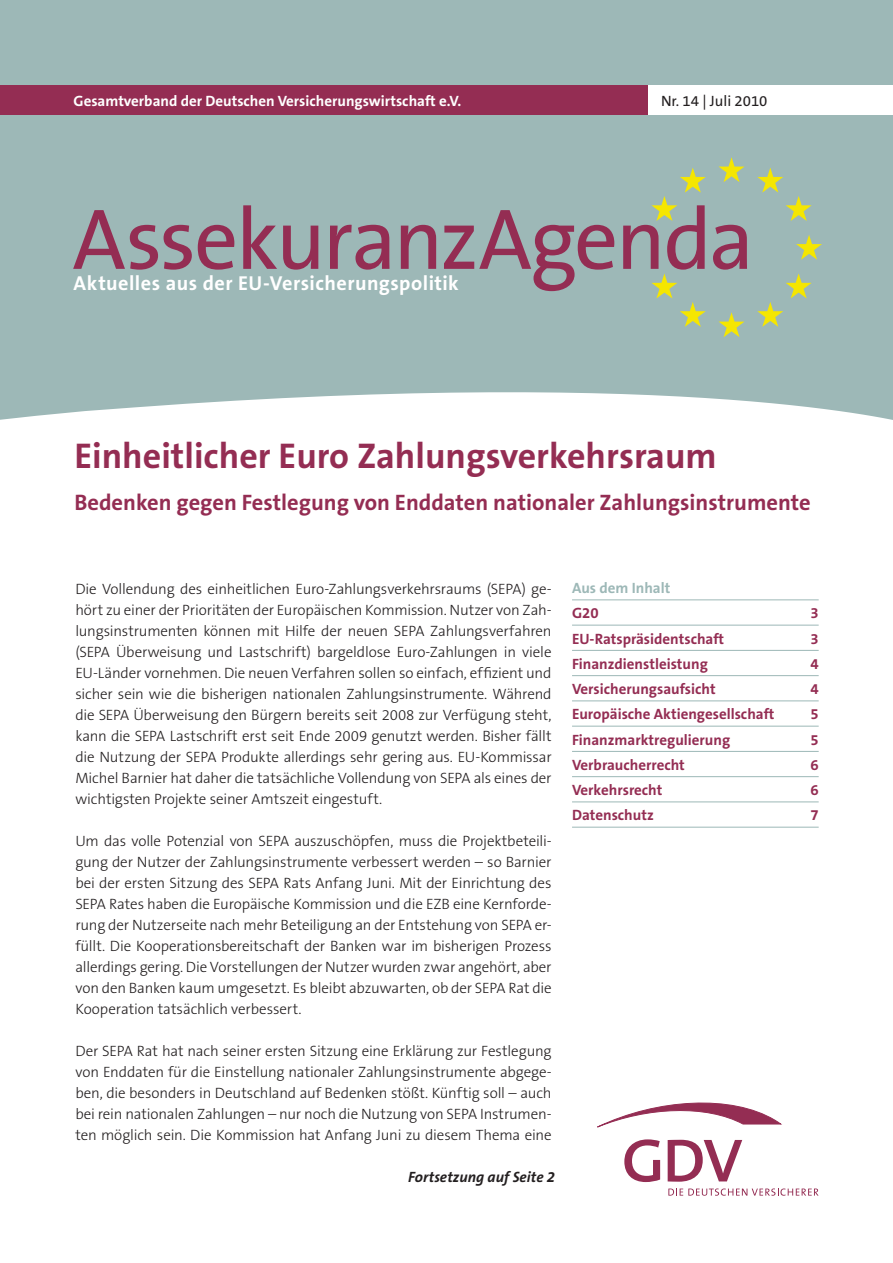
<style>
.page{position:relative;width:893px;height:1263px;background:#fff}
.page>*{position:absolute;margin:0;border:0;box-sizing:border-box;transform-origin:0 0}
.t1{font:87px "The Sans B5 Plain";letter-spacing:-.03em;color:#942d53}
.t2{font:700 36px "The Sans B7";color:#942d53}
.t3{font:700 22.5px "The Sans B7";color:#942d53}
.t4{font:700 20.25px "The Sans B7";letter-spacing:.025em;color:#fff}
.t5{font:300 15px/21px "The Sans B3";letter-spacing:-.01em;color:#231f20;text-align:justify}
.t6{font:700 15px "The Sans B7";color:#942d53}
.t7{font:700 15px "The Sans B7";color:#fff}
.t8{font:italic 700 15px "The Sans B7";letter-spacing:.005em;color:#231f20}
.t9{font:15px "The Sans B5 Plain";color:#231f20}
.t10{font:700 15px "The Sans B7";color:#9db8b7}
</style>
<div class="page">
<div style="left:0;top:0;width:893px;height:420px;background:#9db8b7"></div>
<div style="left:0;top:85px;width:648px;height:30px;background:#942d53"></div>
<div style="left:648px;top:85px;width:245px;height:30px;background:#fff"></div>
<svg style="left:668px;top:1188px;width:150px;height:8px"></svg>
<svg style="left:597px;top:1103px;width:184px;height:25px"></svg>
<svg style="left:624px;top:1139px;width:36px;height:43px"></svg>
<svg style="left:668px;top:1140px;width:74px;height:42px"></svg>
<svg style="left:718px;top:157px;width:26px;height:25px"></svg>
<svg style="left:718px;top:312px;width:26px;height:25px"></svg>
<svg style="left:757px;top:168px;width:55px;height:53px;background:#a9be9c"></svg>
<svg style="left:651px;top:168px;width:55px;height:53px;background:#a9be9c"></svg>
<svg style="left:796px;top:235px;width:26px;height:25px"></svg>
<svg style="left:757px;top:273px;width:55px;height:54px;background:#a9be9c"></svg>
<svg style="left:651px;top:273px;width:55px;height:54px;background:#a9be9c"></svg>
<hr style="left:572px;top:599px;width:247px;height:1px;background:#9db8b7">
<hr style="left:572px;top:625px;width:247px;height:1px;background:#9db8b7">
<hr style="left:572px;top:650px;width:247px;height:1px;background:#9db8b7">
<hr style="left:572px;top:675px;width:247px;height:1px;background:#9db8b7">
<hr style="left:572px;top:700px;width:247px;height:1px;background:#9db8b7">
<hr style="left:572px;top:726px;width:247px;height:1px;background:#9db8b7">
<hr style="left:572px;top:751px;width:247px;height:1px;background:#9db8b7">
<hr style="left:572px;top:776px;width:247px;height:1px;background:#9db8b7">
<hr style="left:572px;top:801px;width:247px;height:1px;background:#9db8b7">
<hr style="left:572px;top:827px;width:247px;height:1px;background:#9db8b7">
<p class="t7" style="left:74px;top:93px;width:389px">Gesamtverband der Deutschen Versicherungswirtschaft e.V.</p>
<p class="t9" style="left:661px;top:93px;width:108px">Nr. 14 | Juli 2010</p>
<h1 class="t1" style="left:72px;top:194px;width:683px">AssekuranzAgenda</h1>
<h3 class="t4" style="left:74px;top:272px;width:387px">Aktuelles aus der EU-Versicherungspolitik</h3>
<h2 class="t2" style="left:74px;top:437px;width:644px">Einheitlicher Euro Zahlungsverkehrsraum</h2>
<h3 class="t3" style="left:74px;top:491px;width:738px">Bedenken gegen Festlegung von Enddaten nationaler Zahlungsinstrumente</h3>
<p class="t5" style="left:75px;top:579px;width:478px">Die Vollendung des einheitlichen Euro-Zahlungsverkehrsraums (SEPA) ge&shy;hört zu einer der Prioritäten der Europäischen Kommission. Nutzer von Zah&shy;lungsinstrumenten können mit Hilfe der neuen SEPA Zahlungsverfahren (SEPA Überweisung und Lastschrift) bargeldlose Euro-Zahlungen in viele EU-Länder vornehmen. Die neuen Verfahren sollen so einfach, effizient und sicher sein wie die bisherigen nationalen Zahlungsinstrumente. Während die SEPA Überweisung den Bürgern bereits seit 2008 zur Verfügung steht, kann die SEPA Lastschrift erst seit Ende 2009 genutzt werden. Bisher fällt die Nutzung der SEPA Produkte allerdings sehr gering aus. EU-Kommissar Michel Barnier hat daher die tatsächliche Vollendung von SEPA als eines der wichtigsten Projekte seiner Amtszeit eingestuft.</p>
<p class="t5" style="left:75px;top:831px;width:478px">Um das volle Potenzial von SEPA auszuschöpfen, muss die Projektbeteili&shy;gung der Nutzer der Zahlungsinstrumente verbessert werden – so Barnier bei der ersten Sitzung des SEPA Rats Anfang Juni. Mit der Einrichtung des SEPA Rates haben die Europäische Kommission und die EZB eine Kernforde&shy;rung der Nutzerseite nach mehr Beteiligung an der Entstehung von SEPA er&shy;füllt. Die Kooperationsbereitschaft der Banken war im bisherigen Prozess allerdings gering. Die Vorstellungen der Nutzer wurden zwar angehört, aber von den Banken kaum umgesetzt. Es bleibt abzuwarten, ob der SEPA Rat die Kooperation tatsächlich verbessert.</p>
<p class="t5" style="left:75px;top:1041px;width:478px">Der SEPA Rat hat nach seiner ersten Sitzung eine Erklärung zur Festlegung von Enddaten für die Einstellung nationaler Zahlungsinstrumente abgege&shy;ben, die besonders in Deutschland auf Bedenken stößt. Künftig soll – auch bei rein nationalen Zahlungen – nur noch die Nutzung von SEPA Instrumen&shy;ten möglich sein. Die Kommission hat Anfang Juni zu diesem Thema eine</p>
<p class="t8" style="left:408px;top:1169px;width:149px">Fortsetzung auf Seite 2</p>
<p class="t10" style="left:572px;top:580px;width:100px">Aus dem Inhalt</p>
<p class="t6" style="left:572px;top:605px;width:28px">G20</p>
<p class="t6" style="left:810px;top:605px;width:10px">3</p>
<p class="t6" style="left:572px;top:631px;width:153px">EU-Ratspräsidentschaft</p>
<p class="t6" style="left:810px;top:631px;width:10px">3</p>
<p class="t6" style="left:572px;top:656px;width:137px">Finanzdienstleistung</p>
<p class="t6" style="left:810px;top:656px;width:10px">4</p>
<p class="t6" style="left:572px;top:681px;width:145px">Versicherungsaufsicht</p>
<p class="t6" style="left:810px;top:681px;width:10px">4</p>
<p class="t6" style="left:572px;top:706px;width:204px">Europäische Aktiengesellschaft</p>
<p class="t6" style="left:810px;top:706px;width:10px">5</p>
<p class="t6" style="left:572px;top:732px;width:160px">Finanzmarktregulierung</p>
<p class="t6" style="left:810px;top:732px;width:10px">5</p>
<p class="t6" style="left:572px;top:757px;width:114px">Verbraucherrecht</p>
<p class="t6" style="left:810px;top:757px;width:10px">6</p>
<p class="t6" style="left:572px;top:782px;width:92px">Verkehrsrecht</p>
<p class="t6" style="left:810px;top:782px;width:10px">6</p>
<p class="t6" style="left:572px;top:807px;width:83px">Datenschutz</p>
<p class="t6" style="left:810px;top:807px;width:10px">7</p>
</div>
